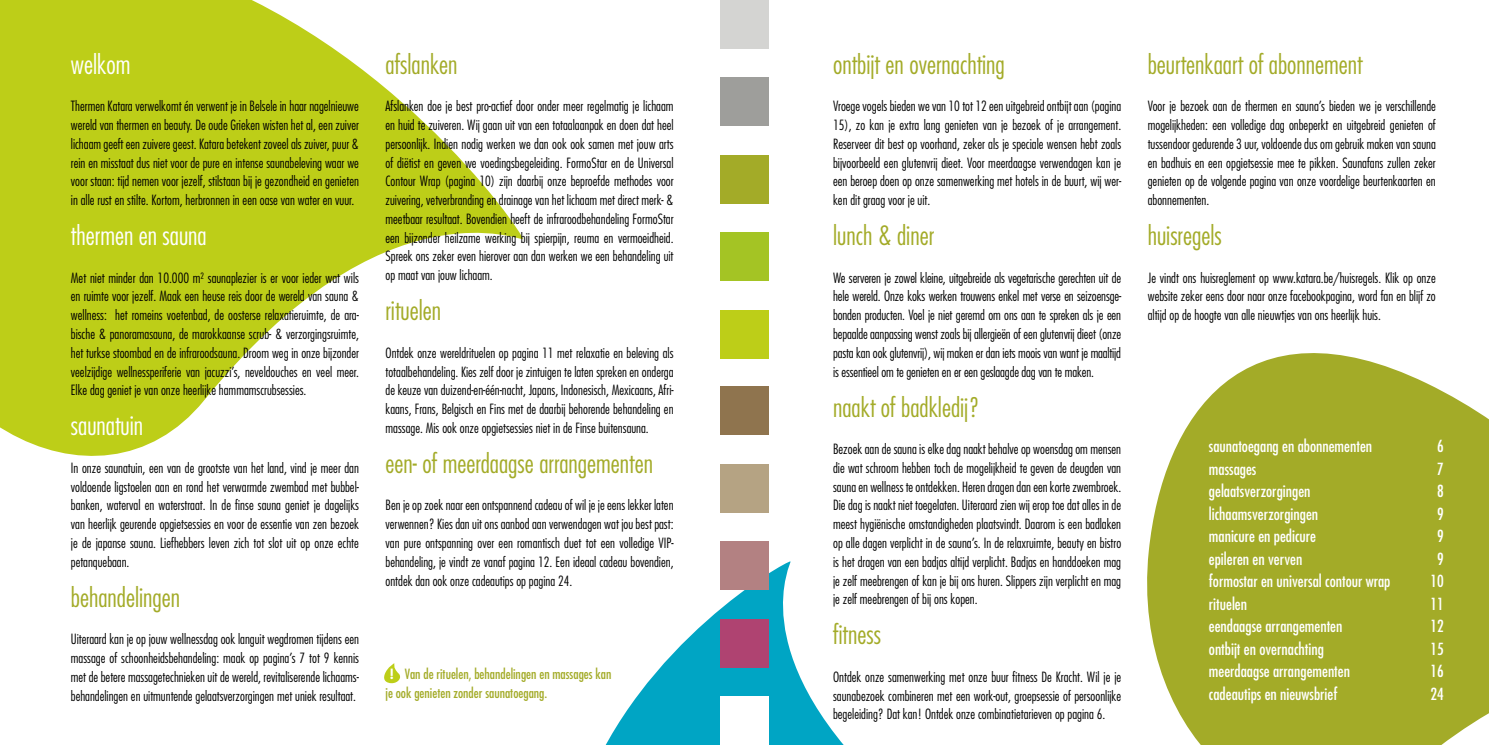
<style>
.page{position:relative;width:1489px;height:745px;background:#fff}
.page>*{position:absolute;margin:0;border:0;box-sizing:border-box;transform-origin:0 0}
.t1{font:300 condensed 26.25px "Futura";color:#a3ab28}
.t2{font:300 condensed 26.25px "Futura";color:#fff}
.t3{font:condensed 16.25px "Futura";color:#fff}
.t4{font:300 condensed 13.75px/18.8px "Futura";color:#000;text-align:justify}
.t5{font:condensed 13.75px/18.8px "Futura";color:#a3ab28}
.s1{font-weight:700;color:#fff}
</style>
<div class="page">
<svg style="left:384px;top:663px;width:16px;height:19px"></svg>
<svg style="left:606px;top:560px;width:237px;height:184px"></svg>
<svg style="left:0;top:0;width:523px;height:456px;fill:#bdce18"></svg>
<svg style="left:1147px;top:353px;width:341px;height:391px;fill:#a3ab28"></svg>
<div style="left:720px;top:0;width:48px;height:48px;background:#d4d4d2"></div>
<div style="left:720px;top:78px;width:48px;height:48px;background:#9e9e9b"></div>
<div style="left:720px;top:155px;width:48px;height:48px;background:#a3ab28"></div>
<div style="left:720px;top:233px;width:48px;height:48px;background:#a4c424"></div>
<div style="left:720px;top:310px;width:48px;height:48px;background:#bdce18"></div>
<div style="left:720px;top:696px;width:48px;height:48px;background:#fff"></div>
<div style="left:720px;top:386px;width:48px;height:48px;background:#8f744e"></div>
<div style="left:720px;top:463px;width:48px;height:49px;background:#b5a383"></div>
<div style="left:720px;top:618px;width:48px;height:49px;background:#af4371"></div>
<div style="left:720px;top:541px;width:48px;height:48px;background:#b38182"></div>
<h1 class="t2" style="left:71px;top:48px;width:61px">welkom</h1>
<p class="t4" style="left:71px;top:97px;width:289px">Thermen Katara verwelkomt én verwent je in Belsele in haar nagelnieuwe wereld van thermen en beauty. De oude Grieken wisten het al, een zuiver lichaam geeft een zuivere geest. Katara betekent zoveel als zuiver, puur &amp; rein en misstaat dus niet voor de pure en intense saunabeleving waar we voor staan: tijd nemen voor jezelf, stilstaan bij je gezondheid en genieten in alle rust en stilte. Kortom, herbronnen in een oase van water en vuur.</p>
<h1 class="t2" style="left:71px;top:220px;width:137px">thermen en sauna</h1>
<p class="t4" style="left:71px;top:268px;width:289px">Met niet minder dan 10.000 m² saunaplezier is er voor ieder wat wils en ruimte voor jezelf. Maak een heuse reis door de wereld van sauna &amp; wellness: het romeins voetenbad, de oosterse relaxatieruimte, de ara&shy;bische &amp; panoramasauna, de marokkaanse scrub- &amp; verzorgingsruimte, het turkse stoombad en de infraroodsauna. Droom weg in onze bijzonder veelzijdige wellnessperiferie van jacuzzi’s, neveldouches en veel meer.<br>Elke dag geniet je van onze heerlijke hammamscrubsessies.</p>
<h1 class="t2" style="left:71px;top:410px;width:74px">saunatuin</h1>
<p class="t4" style="left:71px;top:458px;width:289px">In onze saunatuin, een van de grootste van het land, vind je meer dan voldoende ligstoelen aan en rond het verwarmde zwembad met bubbel&shy;banken, waterval en waterstraat. In de finse sauna geniet je dagelijks van heerlijk geurende opgietsessies en voor de essentie van zen bezoek je de japanse sauna. Liefhebbers leven zich tot slot uit op onze echte petanquebaan.</p>
<h1 class="t1" style="left:71px;top:581px;width:111px">behandelingen</h1>
<p class="t4" style="left:71px;top:629px;width:289px">Uiteraard kan je op jouw wellnessdag ook languit wegdromen tijdens een massage of schoonheidsbehandeling: maak op pagina’s 7 tot 9 kennis met de betere massagetechnieken uit de wereld, revitaliserende lichaams&shy;behandelingen en uitmuntende gelaatsverzorgingen met uniek resultaat.</p>
<h1 class="t1" style="left:385px;top:48px;width:74px">afslanken</h1>
<p class="t4" style="left:385px;top:97px;width:289px">Afslanken doe je best pro-actief door onder meer regelmatig je lichaam en huid te zuiveren. Wij gaan uit van een totaalaanpak en doen dat heel persoonlijk. Indien nodig werken we dan ook ook samen met jouw arts of diëtist en geven we voedingsbegeleiding. FormoStar en de Universal Contour Wrap (pagina 10) zijn daarbij onze beproefde methodes voor zuivering, vetverbranding en drainage van het lichaam met direct merk- &amp; meetbaar resultaat. Bovendien heeft de infraroodbehandeling FormoStar een bijzonder heilzame werking bij spierpijn, reuma en vermoeidheid.<br>Spreek ons zeker even hierover aan dan werken we een behandeling uit op maat van jouw lichaam.</p>
<h1 class="t1" style="left:385px;top:295px;width:57px">rituelen</h1>
<p class="t4" style="left:385px;top:343px;width:289px">Ontdek onze wereldrituelen op pagina 11 met relaxatie en beleving als totaalbehandeling. Kies zelf door je zintuigen te laten spreken en onderga de keuze van duizend-en-één-nacht, Japans, Indonesisch, Mexicaans, Afri&shy;kaans, Frans, Belgisch en Fins met de daarbij behorende behandeling en massage. Mis ook onze opgietsessies niet in de Finse buitensauna.</p>
<h1 class="t1" style="left:385px;top:447px;width:269px">een- of meerdaagse arrangementen</h1>
<p class="t4" style="left:385px;top:495px;width:289px">Ben je op zoek naar een ontspannend cadeau of wil je je eens lekker laten verwennen? Kies dan uit ons aanbod aan verwendagen wat jou best past: van pure ontspanning over een romantisch duet tot een volledige VIP&shy;behandeling, je vindt ze vanaf pagina 12. Een ideaal cadeau bovendien, ontdek dan ook onze cadeautips op pagina 24.</p>
<p class="t5" style="left:385px;top:664px;width:227px;text-indent:5px"><span class="s1">!</span> Van de rituelen, behandelingen en massages kan je ook genieten zonder saunatoegang.</p>
<h1 class="t1" style="left:833px;top:48px;width:173px">ontbijt en overnachting</h1>
<p class="t4" style="left:833px;top:97px;width:289px">Vroege vogels bieden we van 10 tot 12 een uitgebreid ontbijt aan (pagina 15), zo kan je extra lang genieten van je bezoek of je arrangement.<br>Reserveer dit best op voorhand, zeker als je speciale wensen hebt zoals bijvoorbeeld een glutenvrij dieet. Voor meerdaagse verwendagen kan je een beroep doen op onze samenwerking met hotels in de buurt, wij wer&shy;ken dit graag voor je uit.</p>
<h1 class="t1" style="left:833px;top:220px;width:102px">lunch &amp; diner</h1>
<p class="t4" style="left:833px;top:268px;width:289px">We serveren je zowel kleine, uitgebreide als vegetarische gerechten uit de hele wereld. Onze koks werken trouwens enkel met verse en seizoensge&shy;bonden producten. Voel je niet geremd om ons aan te spreken als je een bepaalde aanpassing wenst zoals bij allergieën of een glutenvrij dieet (onze pasta kan ook glutenvrij), wij maken er dan iets moois van want je maaltijd is essentieel om te genieten en er een geslaagde dag van te maken.</p>
<h1 class="t1" style="left:833px;top:391px;width:148px">naakt of badkledij?</h1>
<p class="t4" style="left:833px;top:439px;width:289px">Bezoek aan de sauna is elke dag naakt behalve op woensdag om mensen die wat schroom hebben toch de mogelijkheid te geven de deugden van sauna en wellness te ontdekken. Heren dragen dan een korte zwembroek.<br>Die dag is naakt niet toegelaten. Uiteraard zien wij erop toe dat alles in de meest hygiënische omstandigheden plaatsvindt. Daarom is een badlaken op alle dagen verplicht in de sauna’s. In de relaxruimte, beauty en bistro is het dragen van een badjas altijd verplicht. Badjas en handdoeken mag je zelf meebrengen of kan je bij ons huren. Slippers zijn verplicht en mag je zelf meebrengen of bij ons kopen.</p>
<h1 class="t1" style="left:833px;top:618px;width:49px">fitness</h1>
<p class="t4" style="left:833px;top:667px;width:289px">Ontdek onze samenwerking met onze buur fitness De Kracht. Wil je je saunabezoek combineren met een work-out, groepsessie of persoonlijke begeleiding? Dat kan! Ontdek onze combinatietarieven op pagina 6.</p>
<h1 class="t1" style="left:1147px;top:48px;width:216px">beurtenkaart of abonnement</h1>
<p class="t4" style="left:1147px;top:97px;width:289px">Voor je bezoek aan de thermen en sauna’s bieden we je verschillende mogelijkheden: een volledige dag onbeperkt en uitgebreid genieten of tussendoor gedurende 3 uur, voldoende dus om gebruik maken van sauna en badhuis en een opgietsessie mee te pikken. Saunafans zullen zeker genieten op de volgende pagina van onze voordelige beurtenkaarten en abonnementen.</p>
<h1 class="t1" style="left:1147px;top:220px;width:75px">huisregels</h1>
<p class="t4" style="left:1147px;top:268px;width:289px">Je vindt ons huisreglement op www.katara.be/huisregels. Klik op onze website zeker eens door naar onze facebookpagina, word fan en blijf zo altijd op de hoogte van alle nieuwtjes van ons heerlijk huis.</p>
<p class="t3" style="left:1208px;top:436px;width:165px">saunatoegang en abonnementen</p>
<p class="t3" style="left:1436px;top:436px;width:8px">6</p>
<p class="t3" style="left:1208px;top:458px;width:49px">massages</p>
<p class="t3" style="left:1436px;top:458px;width:8px">7</p>
<p class="t3" style="left:1208px;top:481px;width:103px">gelaatsverzorgingen</p>
<p class="t3" style="left:1436px;top:481px;width:8px">8</p>
<p class="t3" style="left:1208px;top:503px;width:111px">lichaamsverzorgingen</p>
<p class="t3" style="left:1436px;top:503px;width:8px">9</p>
<p class="t3" style="left:1208px;top:526px;width:109px">manicure en pedicure</p>
<p class="t3" style="left:1436px;top:526px;width:8px">9</p>
<p class="t3" style="left:1208px;top:548px;width:95px">epileren en verven</p>
<p class="t3" style="left:1436px;top:548px;width:8px">9</p>
<p class="t3" style="left:1208px;top:571px;width:183px">formostar en universal contour wrap</p>
<p class="t3" style="left:1430px;top:571px;width:15px">10</p>
<p class="t3" style="left:1208px;top:593px;width:40px">rituelen</p>
<p class="t3" style="left:1430px;top:593px;width:15px">11</p>
<p class="t3" style="left:1208px;top:616px;width:135px">eendaagse arrangementen</p>
<p class="t3" style="left:1430px;top:616px;width:15px">12</p>
<p class="t3" style="left:1208px;top:638px;width:116px">ontbijt en overnachting</p>
<p class="t3" style="left:1430px;top:638px;width:15px">15</p>
<p class="t3" style="left:1208px;top:661px;width:143px">meerdaagse arrangementen</p>
<p class="t3" style="left:1430px;top:661px;width:15px">16</p>
<p class="t3" style="left:1208px;top:683px;width:130px">cadeautips en nieuwsbrief</p>
<p class="t3" style="left:1430px;top:683px;width:15px">24</p>
</div>
